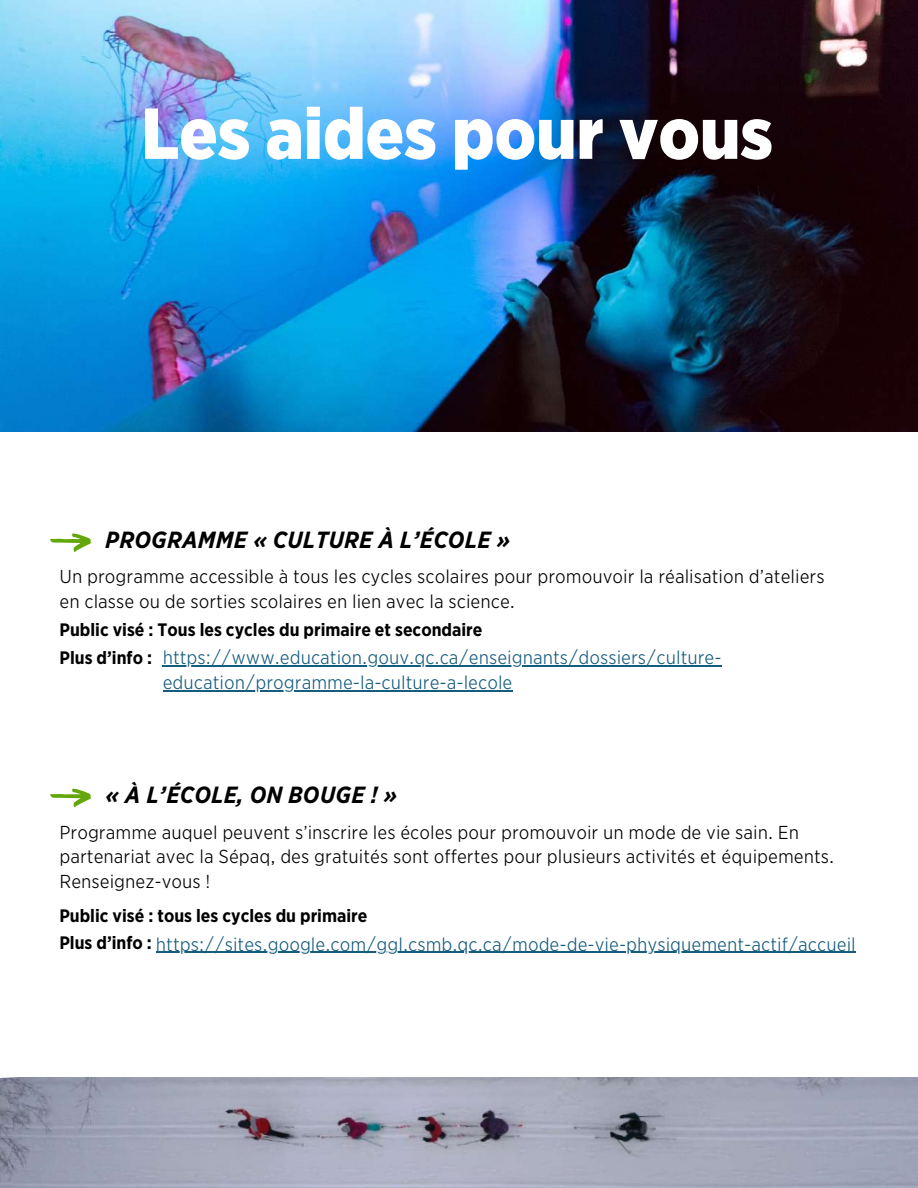
<style>
.page{position:relative;width:918px;height:1188px;background:#fff}
.page>*{position:absolute;margin:0;border:0;box-sizing:border-box;transform-origin:0 0}
.t1{font:900 72px "Gotham Narrow";color:#fff}
.t2{font:italic 700 22.5px "Gotham Narrow Office";color:#000}
.t3{font:18px/24.8px "Gotham Narrow Office";color:#000}
.t4{font:18px/24.8px "Gotham Narrow Office";color:#165c7d}
.t5{font:700 18px "Gotham Narrow";color:#000}
.s1{font-family:"Gotham Narrow";font-weight:700;color:#000}
</style>
<div class="page">
<svg style="left:50px;top:533px;width:41px;height:19px"></svg>
<svg style="left:50px;top:788px;width:41px;height:20px"></svg>
<img style="left:0;top:1077px;width:918px;height:111px">
<img style="left:0;top:0;width:918px;height:432px">
<hr style="left:163px;top:665px;width:559px;height:2px;background:#165c7d">
<hr style="left:163px;top:690px;width:349px;height:1px;background:#165c7d">
<hr style="left:156px;top:952px;width:700px;height:1px;background:#165c7d">
<h1 class="t1" style="left:141px;top:90px;width:633px">Les aides pour vous</h1>
<p class="t2" style="left:105px;top:526px;width:407px">PROGRAMME « CULTURE À L’ÉCOLE »</p>
<p class="t3" style="left:60px;top:564px;width:767px">Un programme accessible à tous les cycles scolaires pour promouvoir la réalisation d’ateliers en classe ou de sorties scolaires en lien avec la science.</p>
<p class="t5" style="left:60px;top:619px;width:424px">Public visé : Tous les cycles du primaire et secondaire</p>
<p class="t5" style="left:60px;top:647px;width:94px">Plus d’info :</p>
<p class="t4" style="left:163px;top:646px;width:561px">https://www.education.gouv.qc.ca/enseignants/dossiers/culture&shy;education/programme-la-culture-a-lecole</p>
<p class="t2" style="left:105px;top:782px;width:294px">« À L’ÉCOLE, ON BOUGE ! »</p>
<p class="t3" style="left:59px;top:820px;width:776px">Programme auquel peuvent s’inscrire les écoles pour promouvoir un mode de vie sain. En partenariat avec la Sépaq, des gratuités sont offertes pour plusieurs activités et équipements.<br>Renseignez-vous !</p>
<p class="t5" style="left:59px;top:904px;width:310px">Public visé : tous les cycles du primaire</p>
<p class="t4" style="left:59px;top:932px;width:798px"><span class="s1">Plus d’info :</span> https://sites.google.com/ggl.csmb.qc.ca/mode-de-vie-physiquement-actif/accueil</p>
</div>
